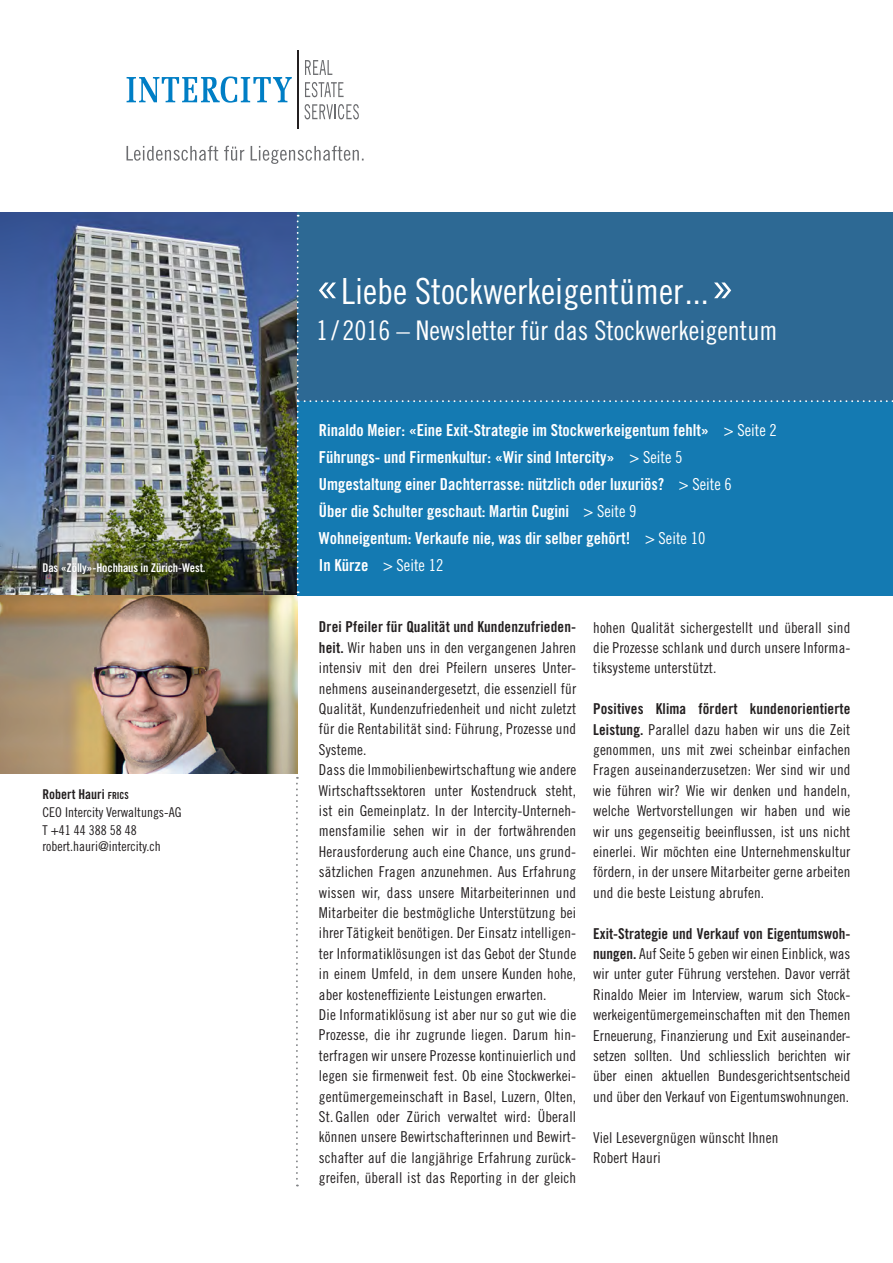
<style>
.page{position:relative;width:893px;height:1263px;background:#fff}
.page>*{position:absolute;margin:0;border:0;box-sizing:border-box;transform-origin:0 0}
.t1{font:36px "Trade Gothic Cond Eighteen";color:#fff}
.t2{font:27px "Trade Gothic Cond Eighteen";color:#fff}
.t3{font:16.5px/27px "Trade Gothic Bold Cond Twenty";color:#fff}
.t4{font:16.5px "Trade Gothic Cond Eighteen";color:#fff}
.t5{font:15px/20.4px "Trade Gothic Cond Eighteen";letter-spacing:.01em;color:#231f20;text-align:justify}
.t6{font:15px "Trade Gothic Bold Cond Twenty";letter-spacing:.01em;color:#231f20}
.t7{font:13.5px/18px "Trade Gothic Cond Eighteen";color:#231f20}
.t8{font:13.5px "Trade Gothic Bold Cond Twenty";color:#231f20}
.t9{font:12px "Trade Gothic Bold Cond Twenty";letter-spacing:-.01em;color:#fff}
.s1{font-size:9.75px}
.s2{font-size:51px}
.s3{font-family:"Trade Gothic Cond Eighteen"}
.s4{font-family:"Trade Gothic Bold Cond Twenty"}
</style>
<div class="page">
<img style="left:0;top:213px;width:298px;height:561px">
<svg style="left:296px;top:777px;width:2px;height:409px"></svg>
<svg style="left:127px;top:76px;width:165px;height:27px"></svg>
<hr style="left:297px;top:50px;width:2px;height:78px;background:#231f20">
<svg style="left:305px;top:60px;width:27px;height:15px"></svg>
<svg style="left:305px;top:82px;width:39px;height:15px"></svg>
<svg style="left:304px;top:104px;width:55px;height:15px"></svg>
<svg style="left:126px;top:146px;width:238px;height:18px"></svg>
<svg style="left:297px;top:215px;width:596px;height:378px;background:#2172a3"></svg>
<img style="left:32px;top:552px;width:183px;height:32px">
<p class="t9" style="left:43px;top:560px;width:165px">Das «Zölly»-Hochhaus in Zürich-West.</p>
<p class="t8" style="left:43px;top:786px;width:88px">Robert Hauri <span class="s1">FRICS</span></p>
<p class="t7" style="left:43px;top:803px;width:140px">CEO Intercity Verwaltungs-AG<br>T +41 44 388 58 48</p>
<p class="t7" style="left:43px;top:837px;width:120px">robert.hauri@intercity.ch</p>
<h1 class="t1" style="left:315px;top:269px;width:422px"><span class="s2">«</span>Liebe Stockwerkeigentümer...<span class="s2">»</span></h1>
<h2 class="t2" style="left:316px;top:314px;width:463px">1 / 2016 – Newsletter für das Stockwerkeigentum</h2>
<p class="t3" style="left:319px;top:417px;width:459px">Rinaldo Meier: «Eine Exit-Strategie im Stockwerkeigentum fehlt» <span class="s3">&gt; Seite 2<br></span>Führungs- und Firmenkultur: «Wir sind Intercity» <span class="s3">&gt; Seite 5<br></span>Umgestaltung einer Dachterrasse: nützlich oder luxuriös? <span class="s3">&gt; Seite 6<br></span>Über die Schulter geschaut: Martin Cugini <span class="s3">&gt; Seite 9<br></span>Wohneigentum: Verkaufe nie, was dir selber gehört! <span class="s3">&gt; Seite 10</span></p>
<p class="t4" style="left:319px;top:556px;width:126px"><span class="s4">In Kürze</span> &gt; Seite 12</p>
<p class="t6" style="left:319px;top:618px;width:259px">Drei Pfeiler für Qualität und Kundenzufrieden-</p>
<p class="t5" style="left:319px;top:637px;width:259px;text-align:left"><span class="s4">heit.</span> Wir haben uns in den vergangenen Jahren intensiv mit den drei Pfeilern unseres Unter&shy;nehmens auseinandergesetzt, die essenziell für Qualität, Kundenzufriedenheit und nicht zuletzt für die Rentabilität sind: Führung, Prozesse und Systeme.<br>Dass die Immobilienbewirtschaftung wie andere Wirtschaftssektoren unter Kostendruck steht, ist ein Gemeinplatz. In der Intercity-Unterneh&shy;mensfamilie sehen wir in der fortwährenden Herausforderung auch eine Chance, uns grund&shy;sätzlichen Fragen anzunehmen. Aus Erfahrung wissen wir, dass unsere Mitarbeiterinnen und Mitarbeiter die bestmögliche Unterstützung bei ihrer Tätigkeit benötigen. Der Einsatz intelligen&shy;ter Informatiklösungen ist das Gebot der Stunde in einem Umfeld, in dem unsere Kunden hohe, aber kosteneffiziente Leistungen erwarten.<br>Die Informatiklösung ist aber nur so gut wie die Prozesse, die ihr zugrunde liegen. Darum hin&shy;terfragen wir unsere Prozesse kontinuierlich und legen sie firmenweit fest. Ob eine Stockwerkei&shy;gentümergemeinschaft in Basel, Luzern, Olten, St. Gallen oder Zürich verwaltet wird: Überall können unsere Bewirtschafterinnen und Bewirt&shy;schafter auf die langjährige Erfahrung zurück&shy;greifen, überall ist das Reporting in der gleich</p>
<p class="t5" style="left:593px;top:617px;width:259px">hohen Qualität sichergestellt und überall sind die Prozesse schlank und durch unsere Informa&shy;tiksysteme unterstützt.</p>
<p class="t6" style="left:593px;top:700px;width:259px">Positives Klima fördert kundenorientierte</p>
<p class="t5" style="left:593px;top:719px;width:259px"><span class="s4">Leistung.</span> Parallel dazu haben wir uns die Zeit genommen, uns mit zwei scheinbar einfachen Fragen auseinanderzusetzen: Wer sind wir und wie führen wir? Wie wir denken und handeln, welche Wertvorstellungen wir haben und wie wir uns gegenseitig beeinflussen, ist uns nicht einerlei. Wir möchten eine Unternehmenskultur fördern, in der unsere Mitarbeiter gerne arbeiten und die beste Leistung abrufen.</p>
<p class="t6" style="left:593px;top:924px;width:259px">Exit-Strategie und Verkauf von Eigentumswoh-</p>
<p class="t5" style="left:593px;top:943px;width:259px"><span class="s4">nungen.</span> Auf Seite 5 geben wir einen Einblick, was wir unter guter Führung verstehen. Davor verrät Rinaldo Meier im Interview, warum sich Stock&shy;werkeigentümergemeinschaften mit den Themen Erneuerung, Finanzierung und Exit auseinander&shy;setzen sollten. Und schliesslich berichten wir über einen aktuellen Bundesgerichtsentscheid und über den Verkauf von Eigentumswohnungen.</p>
<p class="t5" style="left:593px;top:1127px;width:187px">Viel Lesevergnügen wünscht Ihnen<br>Robert Hauri</p>
</div>
